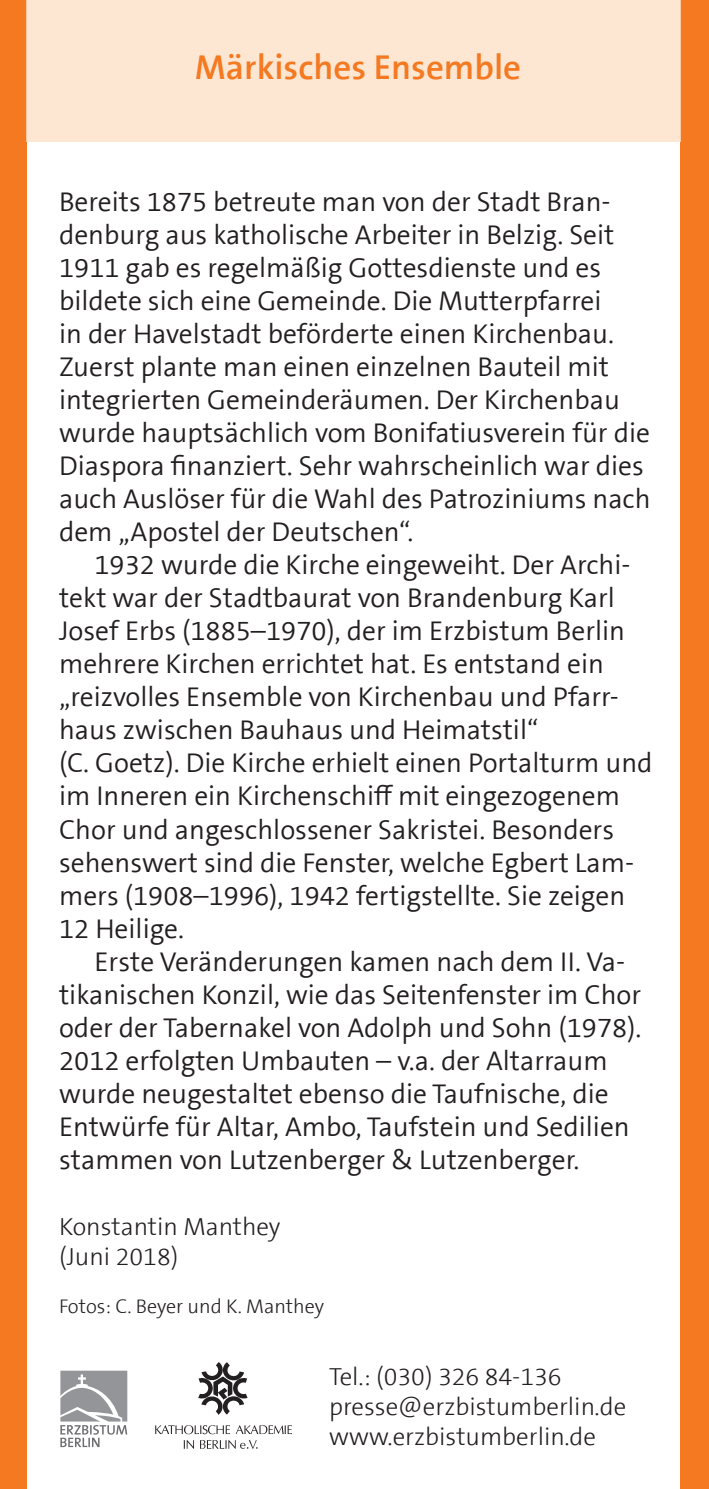
<style>
.page{position:relative;width:709px;height:1489px;background:#fff}
.page>*{position:absolute;margin:0;border:0;box-sizing:border-box;transform-origin:0 0}
.t1{font:300 35px "The Sans Basic";color:#f47921}
.t2{font:27.5px/33px "The Sans Basic";color:#231f20}
.t3{font:300 25px/30px "The Sans Basic";color:#231f20}
.t4{font:300 20px "The Sans Basic";color:#231f20}
</style>
<div class="page">
<div style="left:0;top:0;width:27px;height:1488px;background:#f47921"></div>
<div style="left:680px;top:0;width:29px;height:1488px;background:#f47921"></div>
<div style="left:27px;top:0;width:653px;height:142px;background:#fde6d2"></div>
<svg style="left:60px;top:1370px;width:67px;height:76px"></svg>
<img style="left:155px;top:1362px;width:136px;height:85px">
<p class="t1" style="left:195px;top:45px;width:328px">Märkisches Ensemble</p>
<p class="t2" style="left:59px;top:185px;width:593px">Bereits 1875 betreute man von der Stadt Bran&shy;denburg aus katholische Arbeiter in Belzig. Seit 1911 gab es regelmäßig Gottesdienste und es bildete sich eine Gemeinde. Die Mutterpfarrei<br>in der Havelstadt beförderte einen Kirchenbau.<br>Zuerst plante man einen einzelnen Bauteil mit integrierten Gemeinderäumen. Der Kirchenbau wurde hauptsächlich vom Bonifatiusverein für die Diaspora finanziert. Sehr wahrscheinlich war dies auch Auslöser für die Wahl des Patroziniums nach dem „Apostel der Deutschen“.</p>
<p class="t2" style="left:59px;top:548px;width:595px;text-indent:35px">1932 wurde die Kirche eingeweiht. Der Archi&shy;tekt war der Stadtbaurat von Brandenburg Karl Josef Erbs (1885–1970), der im Erzbistum Berlin mehrere Kirchen errichtet hat. Es entstand ein „reizvolles Ensemble von Kirchenbau und Pfarr&shy;haus zwischen Bauhaus und Heimatstil“<br>(C. Goetz). Die Kirche erhielt einen Portalturm und im Inneren ein Kirchenschiff mit eingezogenem Chor und angeschlossener Sakristei. Besonders sehenswert sind die Fenster, welche Egbert Lam&shy;mers (1908–1996), 1942 fertigstellte. Sie zeigen 12 Heilige.</p>
<p class="t2" style="left:59px;top:944px;width:584px;text-indent:35px">Erste Veränderungen kamen nach dem II. Va&shy;tikanischen Konzil, wie das Seitenfenster im Chor oder der Tabernakel von Adolph und Sohn (1978).<br>2012 erfolgten Umbauten – v.a. der Altarraum wurde neugestaltet ebenso die Taufnische, die Entwürfe für Altar, Ambo, Taufstein und Sedilien stammen von Lutzenberger &amp; Lutzenberger.</p>
<p class="t3" style="left:59px;top:1211px;width:223px">Konstantin Manthey (Juni 2018)</p>
<p class="t4" style="left:59px;top:1292px;width:266px">Fotos: C. Beyer und K. Manthey</p>
<p class="t3" style="left:329px;top:1361px;width:298px">Tel.: (030) 326 84-136 presse@erzbistumberlin.de www.erzbistumberlin.de</p>
</div>
